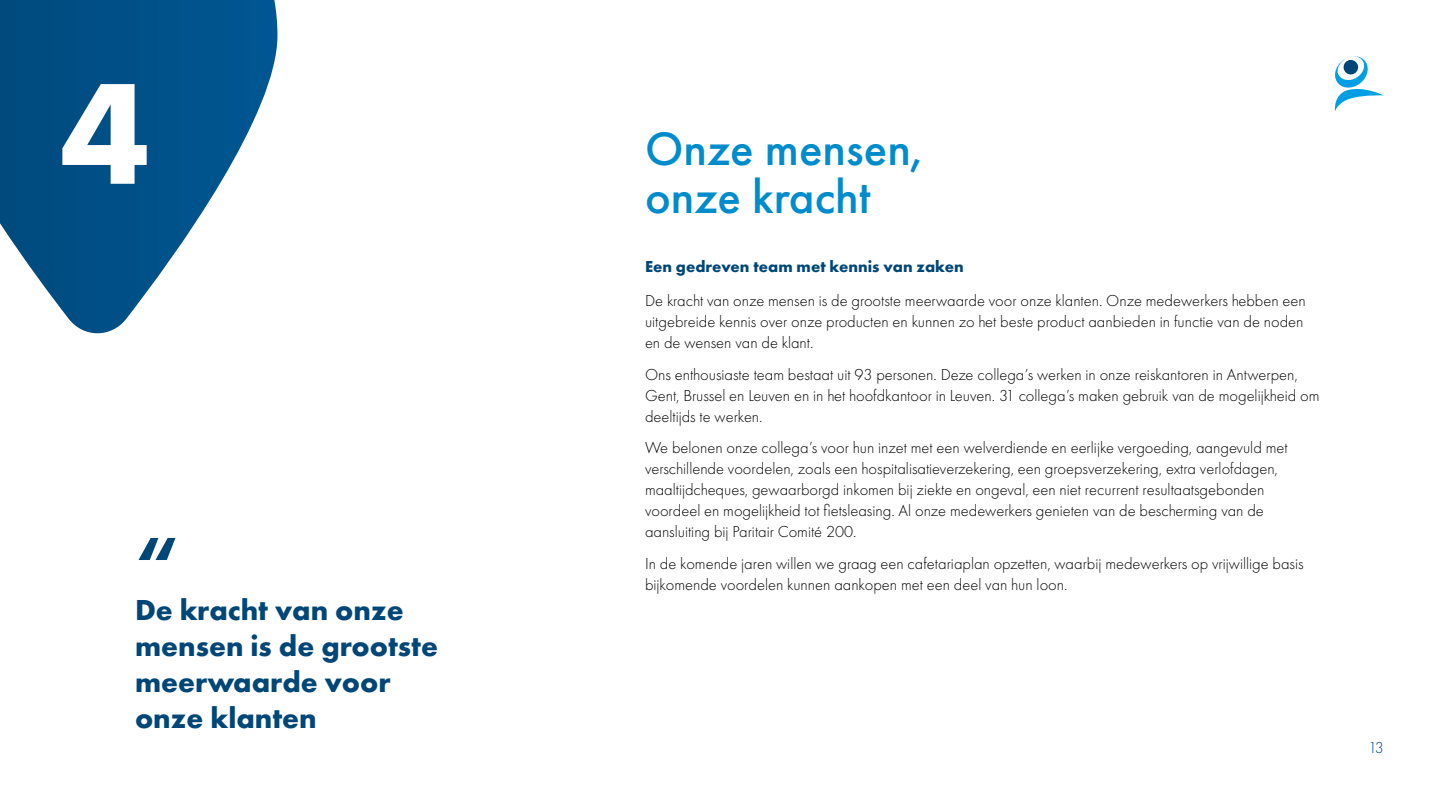
<style>
.page{position:relative;width:1440px;height:810px;background:#fff}
.page>*{position:absolute;margin:0;border:0;box-sizing:border-box;transform-origin:0 0}
.t1{font:700 149.48px "Futura PT";color:#fff}
.t2{font:700 75px "Futura PT";color:#004676}
.t3{font:500 48.75px/48.8px "Futura PT";color:#008bcb}
.t4{font:700 30px/36px "Futura PT";color:#004676}
.t5{font:300 16.5px/21px "Futura PT";color:#000}
.t6{font:700 16.5px "Futura PT";color:#004676}
.t7{font:300 16.5px "Futura PT";color:#004676}
</style>
<div class="page">
<svg style="left:0;top:0;width:277px;height:334px"></svg>
<svg style="left:1334px;top:56px;width:50px;height:55px"></svg>
<h1 class="t1" style="left:61px;top:37px;width:91px">4</h1>
<h2 class="t2" style="left:135px;top:515px;width:44px">“</h2>
<h3 class="t4" style="left:135px;top:591px;width:305px">De kracht van onze mensen is de grootste meerwaarde voor onze klanten</h3>
<h3 class="t3" style="left:645px;top:124px;width:279px">Onze mensen, onze kracht</h3>
<p class="t6" style="left:645px;top:256px;width:320px">Een gedreven team met kennis van zaken</p>
<p class="t5" style="left:645px;top:291px;width:662px">De kracht van onze mensen is de grootste meerwaarde voor onze klanten. Onze medewerkers hebben een uitgebreide kennis over onze producten en kunnen zo het beste product aanbieden in functie van de noden en de wensen van de klant.</p>
<p class="t5" style="left:645px;top:364px;width:676px">Ons enthousiaste team bestaat uit 93 personen. Deze collega’s werken in onze reiskantoren in Antwerpen,<br>Gent, Brussel en Leuven en in het hoofdkantoor in Leuven. 31 collega’s maken gebruik van de mogelijkheid om deeltijds te werken.</p>
<p class="t5" style="left:645px;top:438px;width:644px">We belonen onze collega’s voor hun inzet met een welverdiende en eerlijke vergoeding, aangevuld met verschillende voordelen, zoals een hospitalisatieverzekering, een groepsverzekering, extra verlofdagen, maaltijdcheques, gewaarborgd inkomen bij ziekte en ongeval, een niet recurrent resultaatsgebonden voordeel en mogelijkheid tot fietsleasing. Al onze medewerkers genieten van de bescherming van de aansluiting bij Paritair Comité 200.</p>
<p class="t5" style="left:645px;top:553px;width:660px">In de komende jaren willen we graag een cafetariaplan opzetten, waarbij medewerkers op vrijwillige basis bijkomende voordelen kunnen aankopen met een deel van hun loon.</p>
<p class="t7" style="left:1368px;top:738px;width:17px">13</p>
</div>
